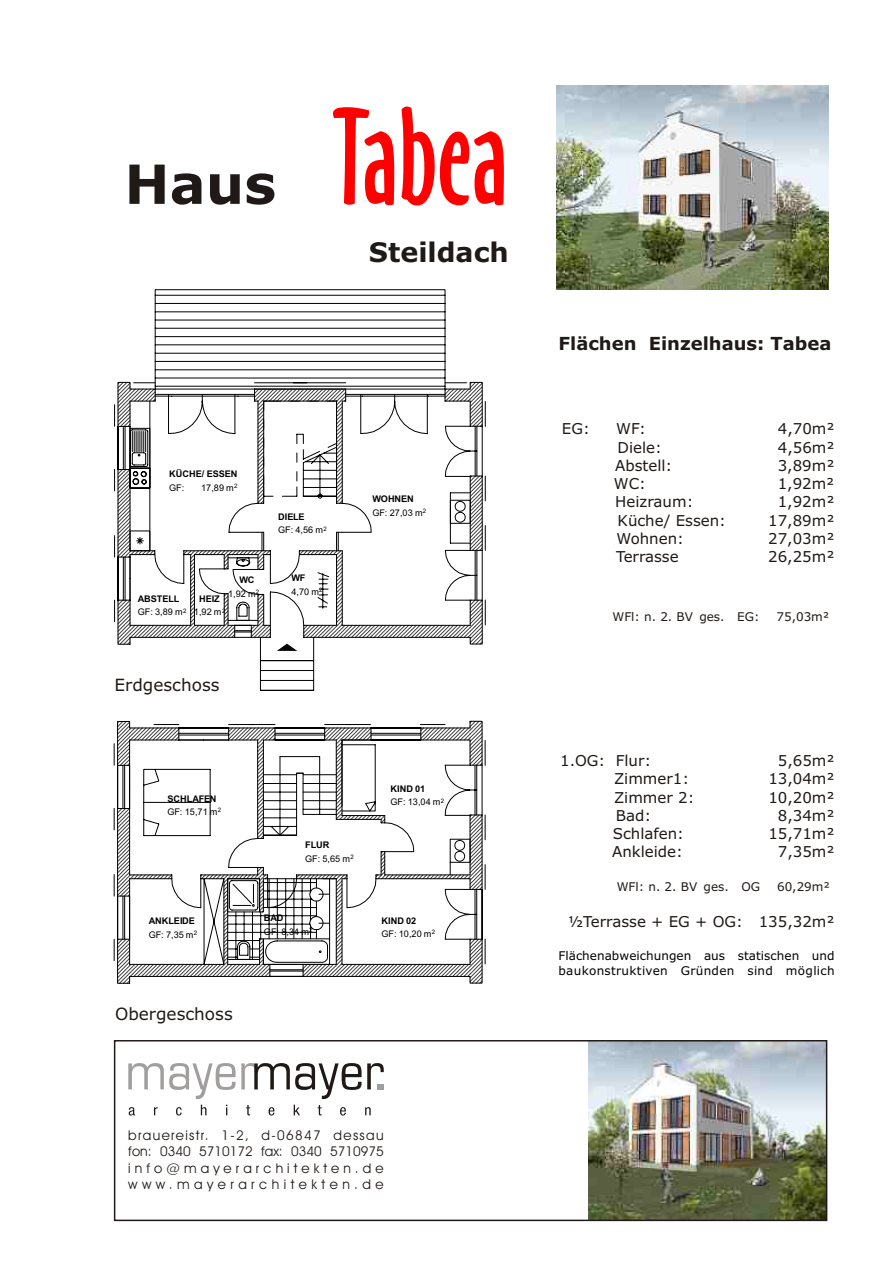
<style>
.page{position:relative;width:894px;height:1263px;background:#fff}
.page>*{position:absolute;margin:0;border:0;box-sizing:border-box;transform-origin:0 0}
.t1{font:127.5px "Oz Handicraft BT";color:#f00}
.t2{font:700 54px "Verdana";color:#1f1a17}
.t3{font:700 27px "Verdana";color:#1f1a17}
.t4{font:700 18px "Verdana";color:#1f1a17}
.t5{font:16.8px "Verdana";color:#1f1a17}
.t6{font:15px "Verdana";color:#1f1a17}
.t7{font:13.5px/16.2px "Avant Garde Bk BT";letter-spacing:.3em;color:#1f1a17;text-align:justify}
.t8{font:12px/14.5px "Verdana";letter-spacing:.005em;color:#000}
.t9{font:12px "Verdana";color:#1f1a17}
.t10{font:9.15px/13.5px "Arial";letter-spacing:.005em;color:#000}
.t11{font:700 9.15px/13.4px "Arial";letter-spacing:-.01em;color:#000}
.t12{font:6.15px "Arial";color:#000}
.s1{font-weight:700}
.s2{font-weight:400}
</style>
<div class="page">
<img style="left:556px;top:85px;width:272px;height:204px">
<svg style="left:117px;top:289px;width:366px;height:402px"></svg>
<svg style="left:117px;top:721px;width:366px;height:263px"></svg>
<svg style="left:128px;top:1063px;width:256px;height:36px"></svg>
<svg style="left:129px;top:1107px;width:6px;height:9px"></svg>
<svg style="left:154px;top:1107px;width:4px;height:8px"></svg>
<svg style="left:176px;top:1107px;width:6px;height:9px"></svg>
<svg style="left:201px;top:1105px;width:6px;height:10px"></svg>
<svg style="left:246px;top:1105px;width:4px;height:10px"></svg>
<svg style="left:269px;top:1107px;width:5px;height:9px"></svg>
<svg style="left:294px;top:1105px;width:6px;height:10px"></svg>
<svg style="left:318px;top:1105px;width:4px;height:10px"></svg>
<svg style="left:340px;top:1107px;width:6px;height:9px"></svg>
<svg style="left:365px;top:1107px;width:6px;height:8px"></svg>
<div style="left:377px;top:1084px;width:7px;height:6px;background:#a19e9e"></div>
<img style="left:589px;top:1043px;width:235px;height:175px">
<div style="left:114px;top:1040px;width:713px;height:181px;border:2px solid #1f1a17"></div>
<h2 class="t2" style="left:124px;top:163px;width:153px">Haus</h2>
<h1 class="t1" style="left:332px;top:107px;width:179px">Tabea</h1>
<h3 class="t3" style="left:369px;top:241px;width:141px">Steildach</h3>
<p class="t11" style="left:169px;top:468px;width:70px">KÜCHE/ ESSEN</p>
<p class="t10" style="left:169px;top:482px;width:17px">GF:</p>
<p class="t12" style="left:234px;top:483px;width:5px">2</p>
<p class="t10" style="left:201px;top:482px;width:34px">17,89 m</p>
<p class="t11" style="left:138px;top:593px;width:43px">ABSTELL</p>
<p class="t11" style="left:199px;top:593px;width:22px">HEIZ</p>
<p class="t11" style="left:239px;top:574px;width:16px">WC</p>
<p class="t12" style="left:256px;top:589px;width:5px">2</p>
<p class="t10" style="left:228px;top:587px;width:29px">1,92 m</p>
<p class="t10" style="left:138px;top:606px;width:85px">GF: 3,89 m<sup>2</sup> 1,92 m</p>
<p class="t12" style="left:222px;top:608px;width:5px">2</p>
<p class="t10" style="left:278px;top:511px;width:50px"><span class="s1">DIELE<br></span>GF: 4,56 m<sup>2</sup></p>
<p class="t11" style="left:291px;top:572px;width:15px">WF</p>
<p class="t10" style="left:291px;top:586px;width:33px">4,70 m<sup>2</sup></p>
<p class="t5" style="left:115px;top:678px;width:107px">Erdgeschoss</p>
<p class="t10" style="left:372px;top:493px;width:55px"><span class="s1">WOHNEN<br></span>GF: 27,03 m<sup>2</sup></p>
<p class="t10" style="left:167px;top:793px;width:55px"><span class="s1">SCHLAFEN<br></span>GF: 15,71 m<sup>2</sup></p>
<p class="t10" style="left:305px;top:839px;width:50px"><span class="s1">FLUR<br></span>GF: 5,65 m<sup>2</sup></p>
<p class="t10" style="left:390px;top:783px;width:55px"><span class="s1">KIND 01<br></span>GF: 13,04 m<sup>2</sup></p>
<p class="t11" style="left:149px;top:915px;width:50px">ANKLEIDE<br><span class="s2">GF: 7,35 m</span><sup>2</sup></p>
<p class="t5" style="left:115px;top:1007px;width:119px">Obergeschoss</p>
<p class="t10" style="left:264px;top:912px;width:50px"><span class="s1">BAD<br></span>GF: 8,34 m<sup>2</sup></p>
<p class="t10" style="left:382px;top:914px;width:55px"><span class="s1">KIND 02<br></span>GF: 10,20 m<sup>2</sup></p>
<p class="t7" style="left:128px;top:1129px;width:257px">brauereistr. 1-2, d-06847 dessau fon: 0340 5710172 fax: 0340 5710975 info@mayerarchitekten.de www.mayerarchitekten.de</p>
<p class="t4" style="left:558px;top:336px;width:275px">Flächen Einzelhaus: Tabea</p>
<p class="t6" style="left:562px;top:423px;width:29px">EG:</p>
<p class="t6" style="left:616px;top:423px;width:31px">WF:</p>
<p class="t6" style="left:778px;top:423px;width:58px">4,70m²</p>
<p class="t6" style="left:617px;top:441px;width:46px">Diele:</p>
<p class="t6" style="left:778px;top:441px;width:58px">4,56m²</p>
<p class="t6" style="left:615px;top:459px;width:59px">Abstell:</p>
<p class="t6" style="left:778px;top:459px;width:58px">3,89m²</p>
<p class="t6" style="left:614px;top:478px;width:34px">WC:</p>
<p class="t6" style="left:778px;top:478px;width:58px">1,92m²</p>
<p class="t6" style="left:615px;top:496px;width:80px">Heizraum:</p>
<p class="t6" style="left:778px;top:496px;width:58px">1,92m²</p>
<p class="t6" style="left:618px;top:514px;width:110px">Küche/ Essen:</p>
<p class="t6" style="left:768px;top:514px;width:68px">17,89m²</p>
<p class="t6" style="left:617px;top:532px;width:69px">Wohnen:</p>
<p class="t6" style="left:768px;top:532px;width:68px">27,03m²</p>
<p class="t6" style="left:616px;top:551px;width:64px">Terrasse</p>
<p class="t6" style="left:768px;top:551px;width:68px">26,25m²</p>
<p class="t9" style="left:612px;top:612px;width:149px">WFl: n. 2. BV ges. EG:</p>
<p class="t9" style="left:776px;top:612px;width:55px">75,03m²</p>
<p class="t6" style="left:560px;top:755px;width:93px">1.OG: Flur:</p>
<p class="t6" style="left:778px;top:755px;width:58px">5,65m²</p>
<p class="t6" style="left:614px;top:773px;width:77px">Zimmer1:</p>
<p class="t6" style="left:768px;top:773px;width:68px">13,04m²</p>
<p class="t6" style="left:614px;top:791px;width:82px">Zimmer 2:</p>
<p class="t6" style="left:768px;top:791px;width:68px">10,20m²</p>
<p class="t6" style="left:616px;top:809px;width:37px">Bad:</p>
<p class="t6" style="left:778px;top:809px;width:58px">8,34m²</p>
<p class="t6" style="left:613px;top:828px;width:73px">Schlafen:</p>
<p class="t6" style="left:768px;top:828px;width:68px">15,71m²</p>
<p class="t6" style="left:612px;top:846px;width:72px">Ankleide:</p>
<p class="t6" style="left:778px;top:846px;width:58px">7,35m²</p>
<p class="t9" style="left:617px;top:882px;width:145px">WFl: n. 2. BV ges. OG</p>
<p class="t9" style="left:777px;top:882px;width:55px">60,29m²</p>
<p class="t6" style="left:568px;top:915px;width:268px">½Terrasse + EG + OG: 135,32m²</p>
<p class="t8" style="left:558px;top:949px;width:278px">Flächenabweichungen aus statischen und baukonstruktiven Gründen sind möglich</p>
</div>
